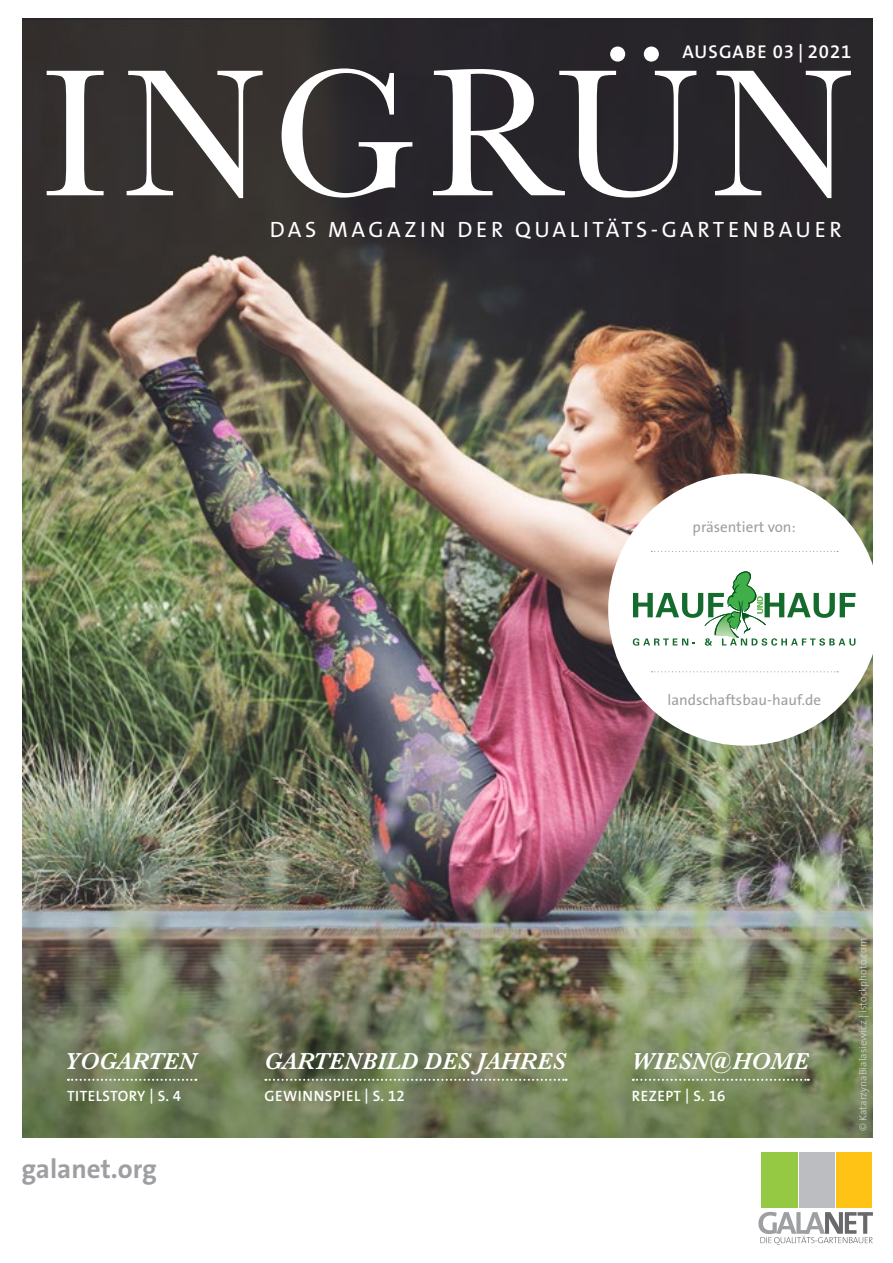
<style>
.page{position:relative;width:893px;height:1263px;background:#fff}
.page>*{position:absolute;margin:0;border:0;box-sizing:border-box;transform-origin:0 0}
.t1{font:700 27px "The Sans B W7";color:#9d9fa2}
.t2{font:italic 600 24px "Baskerville";color:#fff}
.t3{font:22.2px "The Sans B W5 Plain";letter-spacing:.16em;color:#fff}
.t4{font:600 18.6px "The Sans B W6";letter-spacing:.05em;color:#fff}
.t5{font:600 15px "The Sans B W6";letter-spacing:.035em;color:#fff}
.t6{font:15px "The Sans B W5 Plain";color:#9d9fa2}
._06_Bildnachweis{font:300 10.5px "The Sans B W3";color:#d1d2d4}
</style>
<div class="page">
<img style="left:22px;top:19px;width:851px;height:846px">
<img style="left:22px;top:865px;width:851px;height:272px">
<svg style="left:47px;top:47px;width:804px;height:151px;fill:#2e2c2d"></svg>
<div style="left:836px;top:1152px;width:36px;height:55px;background:#fec314"></div>
<div style="left:799px;top:1152px;width:36px;height:55px;background:#bcbdc0"></div>
<div style="left:761px;top:1152px;width:36px;height:55px;background:#95c943"></div>
<svg style="left:758px;top:1212px;width:115px;height:33px"></svg>
<svg style="left:265px;top:1079px;width:302px;height:2px"></svg>
<svg style="left:633px;top:1079px;width:176px;height:2px"></svg>
<svg style="left:68px;top:1079px;width:128px;height:2px"></svg>
<div style="left:608px;top:473px;width:272px;height:273px;background:#fff;border-radius:50%"></div>
<svg style="left:651px;top:551px;width:187px;height:1px"></svg>
<svg style="left:651px;top:671px;width:187px;height:1px"></svg>
<svg style="left:632px;top:571px;width:224px;height:75px"></svg>
<p class="t4" style="left:682px;top:40px;width:171px">AUSGABE 03 | 2021</p>
<p class="t3" style="left:270px;top:215px;width:573px">DAS MAGAZIN DER QUALITÄTS-GARTENBAUER</p>
<p class="t6" style="left:693px;top:517px;width:105px">präsentiert von:</p>
<p class="t6" style="left:667px;top:691px;width:155px">landschaftsbau-hauf.de</p>
<p class="t2" style="left:632px;top:1045px;width:179px">WIESN@HOME</p>
<p class="t2" style="left:65px;top:1045px;width:133px">YOGARTEN</p>
<p class="t2" style="left:264px;top:1045px;width:303px">GARTENBILD DES JAHRES</p>
<p class="t5" style="left:264px;top:1087px;width:142px">GEWINNSPIEL | S. 12</p>
<p class="t5" style="left:67px;top:1087px;width:116px">TITELSTORY | S. 4</p>
<p class="t5" style="left:632px;top:1087px;width:95px">REZEPT | S. 16</p>
<p class="t1" style="left:21px;top:1152px;width:137px">galanet.org</p>
<p class="_06_Bildnachweis" style="left:856px;top:1131px;width:194px;rotate:-90deg">© KatarzynaBialasiewicz | istockphoto.com</p>
</div>
